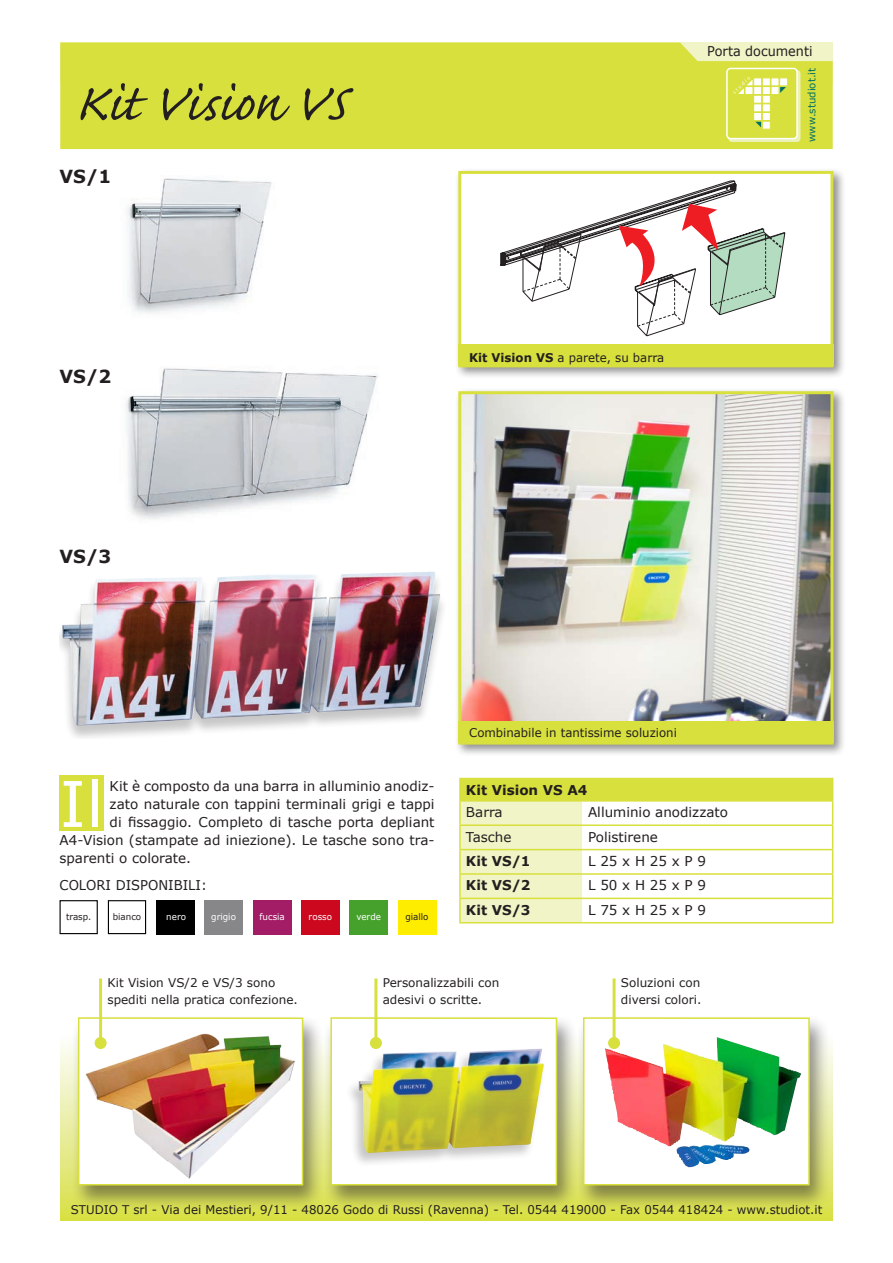
<style>
.page{position:relative;width:893px;height:1263px;background:#fff}
.page>*{position:absolute;margin:0;border:0;box-sizing:border-box;transform-origin:0 0}
.t1{font:66px "Caflisch Script Web";letter-spacing:-.005em;color:#231f20}
.t2{font:63px "Verdana";color:#fff}
.t3{font:700 18px "Verdana";color:#231f20}
.t4{font:13.5px "Verdana";color:#231f20}
.t5{font:700 13.5px "Verdana";color:#231f20}
.t6{font:13.5px "Verdana";color:#231f20;scale:.95 1}
.t7{font:12px/16.5px "Verdana";color:#231f20}
.t8{font:10.2px "Verdana";color:#006f65}
.t9{font:9px "Verdana";color:#fff}
.t10{font:9px "Verdana";color:#231f20}
.s1{font-weight:700}
</style>
<div class="page">
<div style="left:60px;top:1029px;width:773px;height:192px;background:linear-gradient(to bottom,#fefeff,#d8df47)"></div>
<div style="left:60px;top:43px;width:773px;height:106px;background:#d8e03d"></div>
<div style="left:728px;top:70px;width:72px;height:72px;background:linear-gradient(to right,#ecf1b6,#ecf1b7);border-radius:4px"></div>
<div style="left:727px;top:68px;width:70px;height:71px;background:#d8e03d;border-radius:4px"></div>
<div style="left:726px;top:68px;width:72px;height:71px;border:2px solid #fff;border-radius:4px"></div>
<div style="left:753px;top:77px;width:9px;height:9px;background:#d9e147"></div>
<div style="left:762px;top:77px;width:9px;height:9px;background:#d9e147"></div>
<div style="left:770px;top:77px;width:9px;height:9px;background:#d9e147"></div>
<div style="left:779px;top:77px;width:9px;height:9px;background:#d9e147"></div>
<div style="left:753px;top:78px;width:9px;height:8px;background:#fff;border:1px solid #d8e03d"></div>
<div style="left:762px;top:78px;width:9px;height:8px;background:#fff;border:1px solid #d8e03d"></div>
<div style="left:771px;top:78px;width:8px;height:8px;background:#fff"></div>
<div style="left:779px;top:78px;width:9px;height:8px;background:#fff;border:1px solid #d8e03d"></div>
<div style="left:753px;top:86px;width:9px;height:9px;background:#fff;border:1px solid #d8e03d"></div>
<div style="left:762px;top:86px;width:9px;height:9px;background:#fff;border:1px solid #d8e03d"></div>
<div style="left:771px;top:86px;width:8px;height:9px;background:#fff;border:1px solid #d8e03d"></div>
<svg style="left:779px;top:87px;width:7px;height:6px"></svg>
<div style="left:753px;top:95px;width:9px;height:9px;background:#fff;border:1px solid #d8e03d"></div>
<div style="left:762px;top:95px;width:9px;height:9px;background:#fff;border:1px solid #d8e03d"></div>
<div style="left:753px;top:103px;width:9px;height:9px;background:#fff;border:1px solid #d8e03d"></div>
<div style="left:762px;top:103px;width:9px;height:9px;background:#fff;border:1px solid #d8e03d"></div>
<div style="left:753px;top:112px;width:9px;height:9px;background:#fff;border:1px solid #d8e03d"></div>
<div style="left:762px;top:112px;width:9px;height:9px;background:#fff;border:1px solid #d8e03d"></div>
<svg style="left:753px;top:120px;width:9px;height:8px"></svg>
<div style="left:762px;top:121px;width:9px;height:9px;background:#fff;border:1px solid #d8e03d"></div>
<svg style="left:733px;top:77px;width:21px;height:18px"></svg>
<div style="left:460px;top:778px;width:373px;height:23px;background:#d8e03d"></div>
<div style="left:461px;top:802px;width:121px;height:120px;background:#f0f4c6"></div>
<hr style="left:459px;top:778px;width:123px;height:1px;background:#d8e03d">
<hr style="left:459px;top:779px;width:2px;height:21px;background:#d8e03d">
<hr style="left:459px;top:800px;width:123px;height:2px;background:#d8e03d">
<hr style="left:459px;top:802px;width:2px;height:22px;background:#d8e03d">
<hr style="left:582px;top:800px;width:251px;height:2px;background:#d8e03d">
<hr style="left:459px;top:824px;width:123px;height:2px;background:#d8e03d">
<hr style="left:459px;top:826px;width:2px;height:23px;background:#d8e03d">
<hr style="left:582px;top:824px;width:251px;height:2px;background:#d8e03d">
<hr style="left:459px;top:849px;width:123px;height:1px;background:#d8e03d">
<hr style="left:459px;top:850px;width:2px;height:23px;background:#d8e03d">
<hr style="left:582px;top:849px;width:251px;height:1px;background:#d8e03d">
<hr style="left:459px;top:873px;width:123px;height:2px;background:#d8e03d">
<hr style="left:459px;top:875px;width:2px;height:23px;background:#d8e03d">
<hr style="left:582px;top:873px;width:251px;height:2px;background:#d8e03d">
<hr style="left:459px;top:898px;width:123px;height:1px;background:#d8e03d">
<hr style="left:459px;top:899px;width:2px;height:23px;background:#d8e03d">
<hr style="left:582px;top:898px;width:251px;height:1px;background:#d8e03d">
<svg style="left:832px;top:801px;width:1px;height:121px"></svg>
<hr style="left:459px;top:922px;width:123px;height:1px;background:#d8e03d">
<hr style="left:582px;top:922px;width:251px;height:1px;background:#d8e03d">
<div style="left:323px;top:1014px;width:255px;height:196px;background:#231f20;opacity:.5"></div>
<div style="left:331px;top:1018px;width:225px;height:167px;background:#fff"></div>
<div style="left:330px;top:1017px;width:227px;height:168px;border:2px solid #d8e03d"></div>
<div style="left:575px;top:1014px;width:255px;height:196px;background:#231f20;opacity:.5"></div>
<div style="left:584px;top:1018px;width:225px;height:167px;background:#fff"></div>
<div style="left:583px;top:1017px;width:227px;height:168px;border:2px solid #d8e03d"></div>
<div style="left:60px;top:775px;width:44px;height:56px;background:#d8e03d"></div>
<div style="left:454px;top:387px;width:392px;height:370px;background:#231f20;opacity:.5"></div>
<img style="left:462px;top:395px;width:367px;height:327px">
<div style="left:458px;top:391px;width:375px;height:354px;border:3px solid #d8e03d"></div>
<div style="left:454px;top:167px;width:392px;height:213px;background:#231f20;opacity:.5"></div>
<div style="left:458px;top:171px;width:375px;height:196px;background:#fff;border:3px solid #d8e03d"></div>
<div style="left:458px;top:722px;width:375px;height:21px;background:#d8e03d"></div>
<div style="left:458px;top:344px;width:375px;height:22px;background:#d8e03d"></div>
<div style="left:70px;top:1014px;width:254px;height:196px;background:#231f20;opacity:.5"></div>
<div style="left:79px;top:1018px;width:224px;height:167px;background:#fff"></div>
<div style="left:78px;top:1017px;width:225px;height:168px;border:2px solid #d8e03d"></div>
<hr style="left:99px;top:978px;width:3px;height:65px;background:#d8e03d">
<hr style="left:374px;top:978px;width:3px;height:65px;background:#d8e03d">
<div style="left:370px;top:1037px;width:12px;height:12px;background:#d8e03d;border-radius:50%"></div>
<hr style="left:613px;top:978px;width:3px;height:65px;background:#d8e03d">
<img style="left:85px;top:1019px;width:216px;height:160px">
<img style="left:605px;top:1037px;width:196px;height:131px">
<div style="left:346px;top:1048px;width:200px;height:120px;background:#231f20;opacity:.25"></div>
<img style="left:358px;top:1048px;width:186px;height:105px">
<div style="left:60px;top:572px;width:386px;height:166px;background:#231f20;opacity:.25"></div>
<img style="left:62px;top:571px;width:375px;height:155px">
<img style="left:127px;top:178px;width:145px;height:135px">
<img style="left:126px;top:368px;width:253px;height:151px">
<svg style="left:500px;top:180px;width:285px;height:156px"></svg>
<div style="left:60px;top:900px;width:38px;height:34px;border:1px solid #000"></div>
<div style="left:108px;top:900px;width:38px;height:34px;border:1px solid #000"></div>
<div style="left:205px;top:901px;width:38px;height:34px;background:#87878a"></div>
<div style="left:253px;top:901px;width:38px;height:34px;background:#a31c66"></div>
<div style="left:301px;top:901px;width:38px;height:34px;background:#cc081f"></div>
<div style="left:350px;top:901px;width:38px;height:34px;background:#45a12b"></div>
<div style="left:398px;top:901px;width:38px;height:34px;background:#ffed00"></div>
<div style="left:156px;top:901px;width:38px;height:34px;background:#000"></div>
<h1 class="t1" style="left:75px;top:69px;width:273px">Kit Vision VS</h1>
<h3 class="t3" style="left:60px;top:164px;width:53px">VS/1</h3>
<p class="t6" style="left:707px;top:42px;width:112px">Porta documenti</p>
<p class="t8" style="left:805px;top:142px;width:76px;rotate:-90deg">www.studiot.it</p>
<h3 class="t3" style="left:60px;top:364px;width:53px">VS/2</h3>
<p class="t7" style="left:469px;top:349px;width:197px"><span class="s1">Kit Vision VS</span> a parete, su barra</p>
<h3 class="t3" style="left:60px;top:544px;width:53px">VS/3</h3>
<h2 class="t2" style="left:60px;top:761px;width:45px">Il</h2>
<p class="t4" style="left:110px;top:777px;width:326px">Kit è composto da una barra in alluminio anodiz-</p>
<p class="t4" style="left:110px;top:795px;width:326px">zato naturale con tappini terminali grigi e tappi</p>
<p class="t4" style="left:110px;top:813px;width:326px">di fissaggio. Completo di tasche porta depliant</p>
<p class="t4" style="left:60px;top:831px;width:377px">A4-Vision (stampate ad iniezione). Le tasche sono tra-</p>
<p class="t4" style="left:60px;top:849px;width:133px">sparenti o colorate.</p>
<p class="t4" style="left:60px;top:876px;width:149px">COLORI DISPONIBILI:</p>
<p class="t10" style="left:66px;top:911px;width:27px">trasp.</p>
<p class="t10" style="left:113px;top:911px;width:30px">bianco</p>
<p class="t9" style="left:166px;top:911px;width:21px">nero</p>
<p class="t9" style="left:211px;top:911px;width:26px">grigio</p>
<p class="t9" style="left:259px;top:911px;width:27px">fucsia</p>
<p class="t9" style="left:309px;top:911px;width:25px">rosso</p>
<p class="t9" style="left:356px;top:911px;width:26px">verde</p>
<p class="t10" style="left:405px;top:911px;width:25px">giallo</p>
<p class="t7" style="left:469px;top:724px;width:209px">Combinabile in tantissime soluzioni</p>
<p class="t5" style="left:466px;top:780px;width:123px">Kit Vision VS A4</p>
<p class="t4" style="left:466px;top:803px;width:38px">Barra</p>
<p class="t4" style="left:588px;top:803px;width:141px">Alluminio anodizzato</p>
<p class="t4" style="left:466px;top:827px;width:47px">Tasche</p>
<p class="t4" style="left:588px;top:827px;width:71px">Polistirene</p>
<p class="t5" style="left:466px;top:851px;width:66px">Kit VS/1</p>
<p class="t4" style="left:588px;top:852px;width:119px">L 25 x H 25 x P 9</p>
<p class="t5" style="left:466px;top:876px;width:66px">Kit VS/2</p>
<p class="t4" style="left:588px;top:876px;width:119px">L 50 x H 25 x P 9</p>
<p class="t5" style="left:466px;top:900px;width:66px">Kit VS/3</p>
<p class="t4" style="left:588px;top:900px;width:119px">L 75 x H 25 x P 9</p>
<p class="t7" style="left:107px;top:975px;width:192px">Kit Vision VS/2 e VS/3 sono spediti nella pratica confezione.</p>
<p class="t7" style="left:383px;top:975px;width:118px">Personalizzabili con adesivi o scritte.</p>
<p class="t7" style="left:621px;top:975px;width:82px">Soluzioni con diversi colori.</p>
<p class="t7" style="left:71px;top:1201px;width:753px">STUDIO T srl - Via dei Mestieri, 9/11 - 48026 Godo di Russi (Ravenna) - Tel. 0544 419000 - Fax 0544 418424 - www.studiot.it</p>
</div>
